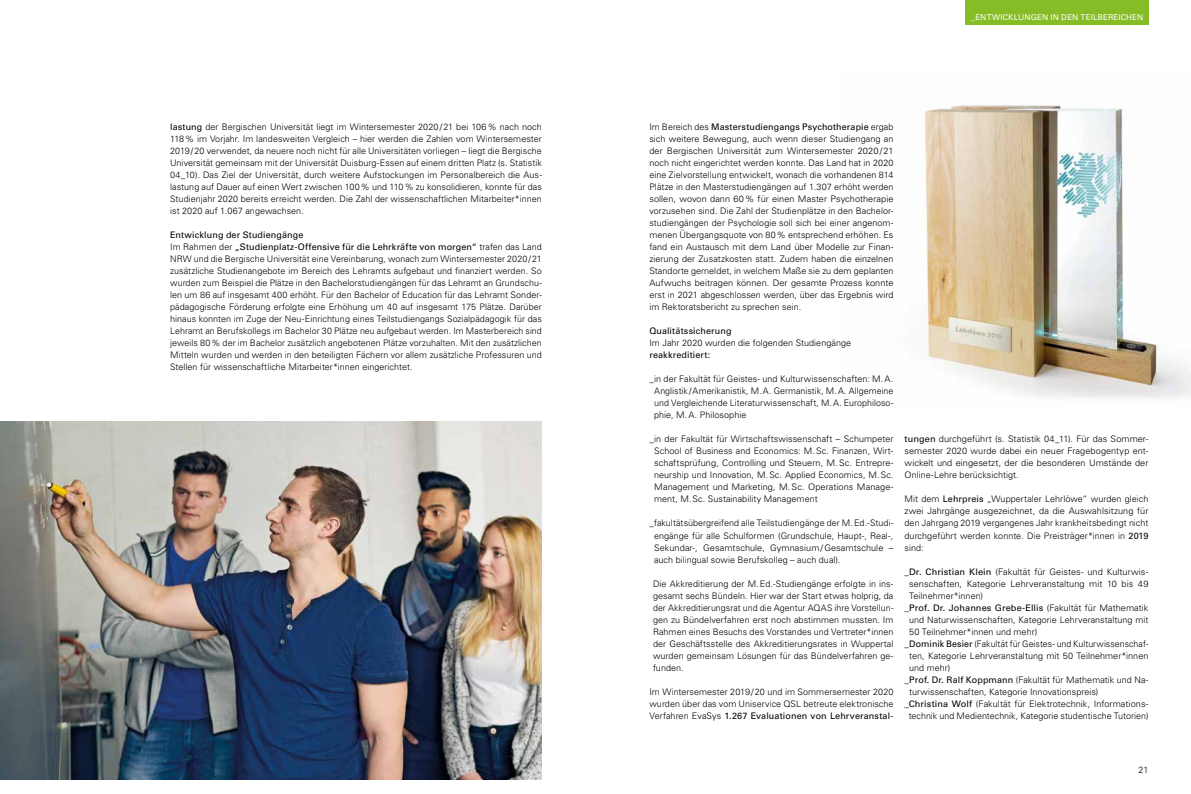
<style>
.page{position:relative;width:1191px;height:794px;background:#fff}
.page>*{position:absolute;margin:0;border:0;box-sizing:border-box;transform-origin:0 0}
.t1{font:300 9px/12px "Univers LT Pro 45";letter-spacing:.005em;color:#000;text-align:justify}
.t2{font:9px/12px "Univers LT Pro 55 Roman";letter-spacing:.015em;color:#000}
.t3{font:8px "Univers LT Pro 55 Roman";letter-spacing:.02em;color:#fff}
.s1{font-family:"Univers LT Pro 55 Roman";font-weight:400}
.s2{font-family:"Univers LT Pro 45";font-weight:300}
</style>
<div class="page">
<img style="left:921px;top:105px;width:270px;height:293px">
<div style="left:964px;top:0;width:184px;height:25px;background:#86bc25"></div>
<img style="left:0;top:421px;width:541px;height:359px">
<p class="t1" style="left:170px;top:121px;width:373px"><span class="s1">lastung</span> der Bergischen Universität liegt im Wintersemester 2020/21 bei 106% nach noch 118% im Vorjahr. Im landesweiten Vergleich – hier werden die Zahlen vom Wintersemester 2019/20 verwendet, da neuere noch nicht für alle Universitäten vorliegen – liegt die Bergische Universität gemeinsam mit der Universität Duisburg-Essen auf einem dritten Platz (s. Statistik 04_10). Das Ziel der Universität, durch weitere Aufstockungen im Personalbereich die Aus&shy;lastung auf Dauer auf einen Wert zwischen 100% und 110% zu konsolidieren, konnte für das Studienjahr 2020 bereits erreicht werden. Die Zahl der wissenschaftlichen Mitarbeiter*innen ist 2020 auf 1.067 angewachsen.</p>
<p class="t2" style="left:170px;top:229px;width:373px">Entwicklung der Studiengänge<br><span class="s2">Im Rahmen der</span> „Studienplatz-Offensive für die Lehrkräfte von morgen“ <span class="s2">trafen das Land</span></p>
<p class="t1" style="left:170px;top:253px;width:373px">NRW und die Bergische Universität eine Vereinbarung, wonach zum Wintersemester 2020/21 zusätzliche Studienangebote im Bereich des Lehramts aufgebaut und finanziert werden. So wurden zum Beispiel die Plätze in den Bachelorstudiengängen für das Lehramt an Grundschu&shy;len um 86 auf insgesamt 400 erhöht. Für den Bachelor of Education für das Lehramt Sonder&shy;pädagogische Förderung erfolgte eine Erhöhung um 40 auf insgesamt 175 Plätze. Darüber hinaus konnten im Zuge der Neu-Einrichtung eines Teilstudiengangs Sozialpädagogik für das Lehramt an Berufskollegs im Bachelor 30 Plätze neu aufgebaut werden. Im Masterbereich sind jeweils 80% der im Bachelor zusätzlich angebotenen Plätze vorzuhalten. Mit den zusätzlichen Mitteln wurden und werden in den beteiligten Fächern vor allem zusätzliche Professuren und Stellen für wissenschaftliche Mitarbeiter*innen eingerichtet.</p>
<p class="t3" style="left:971px;top:12px;width:174px">_ENTWICKLUNGEN IN DEN TEILBEREICHEN</p>
<p class="t2" style="left:649px;top:121px;width:246px"><span class="s2">Im Bereich des</span> Masterstudiengangs Psychotherapie <span class="s2">ergab</span></p>
<p class="t1" style="left:649px;top:133px;width:246px">sich weitere Bewegung, auch wenn dieser Studiengang an der Bergischen Universität zum Wintersemester 2020/21 noch nicht eingerichtet werden konnte. Das Land hat in 2020 eine Zielvorstellung entwickelt, wonach die vorhandenen 814<br>Plätze in den Masterstudiengängen auf 1.307 erhöht werden sollen, wovon dann 60% für einen Master Psychotherapie vorzusehen sind. Die Zahl der Studienplätze in den Bachelor&shy;studiengängen der Psychologie soll sich bei einer angenom&shy;menen Übergangsquote von 80% entsprechend erhöhen. Es fand ein Austausch mit dem Land über Modelle zur Finan&shy;zierung der Zusatzkosten statt. Zudem haben die einzelnen Standorte gemeldet, in welchem Maße sie zu dem geplanten Aufwuchs beitragen können. Der gesamte Prozess konnte erst in 2021 abgeschlossen werden, über das Ergebnis wird im Rektoratsbericht zu sprechen sein.</p>
<p class="t2" style="left:649px;top:325px;width:84px">Qualitätssicherung</p>
<p class="t1" style="left:649px;top:337px;width:203px">Im Jahr 2020 wurden die folgenden Studiengänge</p>
<p class="t2" style="left:649px;top:349px;width:62px">reakkreditiert:</p>
<p class="t1" style="left:654px;top:373px;width:241px;text-indent:-5px">_in der Fakultät für Geistes- und Kulturwissenschaften: M.A.<br>Anglistik/Amerikanistik, M.A. Germanistik, M.A. Allgemeine und Vergleichende Literaturwissenschaft, M.A. Europhiloso&shy;phie, M.A. Philosophie</p>
<p class="t1" style="left:654px;top:433px;width:241px;text-indent:-5px">_in der Fakultät für Wirtschaftswissenschaft – Schumpeter School of Business and Economics: M.Sc. Finanzen, Wirt&shy;schaftsprüfung, Controlling und Steuern, M.Sc. Entrepre&shy;neurship und Innovation, M.Sc. Applied Economics, M.Sc.<br>Management und Marketing, M.Sc. Operations Manage&shy;ment, M.Sc. Sustainability Management</p>
<p class="t1" style="left:654px;top:517px;width:241px;text-indent:-5px">_fakultätsübergreifend alle Teilstudiengänge der M.Ed.-Studi&shy;engänge für alle Schulformen (Grundschule, Haupt-, Real-, Sekundar-, Gesamtschule, Gymnasium/Gesamtschule – auch bilingual sowie Berufskolleg – auch dual).</p>
<p class="t1" style="left:653px;top:577px;width:242px">Die Akkreditierung der M.Ed.-Studiengänge erfolgte in ins&shy;gesamt sechs Bündeln. Hier war der Start etwas holprig, da der Akkreditierungsrat und die Agentur AQAS ihre Vorstellun&shy;gen zu Bündelverfahren erst noch abstimmen mussten. Im Rahmen eines Besuchs des Vorstandes und Vertreter*innen der Geschäftsstelle des Akkreditierungsrates in Wuppertal wurden gemeinsam Lösungen für das Bündelverfahren ge&shy;funden.</p>
<p class="t1" style="left:649px;top:685px;width:246px">Im Wintersemester 2019/20 und im Sommersemester 2020 wurden über das vom Uniservice QSL betreute elektronische</p>
<p class="t2" style="left:649px;top:709px;width:246px"><span class="s2">Verfahren EvaSys</span> 1.267 Evaluationen von Lehrveranstal-</p>
<p class="t1" style="left:904px;top:433px;width:245px"><span class="s1">tungen</span> durchgeführt (s. Statistik 04_11). Für das Sommer&shy;semester 2020 wurde dabei ein neuer Fragebogentyp ent&shy;wickelt und eingesetzt, der die besonderen Umstände der Online-Lehre berücksichtigt.</p>
<p class="t1" style="left:904px;top:493px;width:245px">Mit dem <span class="s1">Lehrpreis</span> „Wuppertaler Lehrlöwe“ wurden gleich zwei Jahrgänge ausgezeichnet, da die Auswahlsitzung für den Jahrgang 2019 vergangenes Jahr krankheitsbedingt nicht durchgeführt werden konnte. Die Preisträger*innen in <span class="s1">2019 </span>sind:</p>
<p class="t1" style="left:909px;top:565px;width:241px;text-indent:-5px">_<span class="s1">Dr. Christian Klein</span> (Fakultät für Geistes- und Kulturwis&shy;senschaften, Kategorie Lehrveranstaltung mit 10 bis 49<br>Teilnehmer*innen)</p>
<p class="t2" style="left:904px;top:601px;width:245px"><span class="s2">_</span>Prof. Dr. Johannes Grebe-Ellis <span class="s2">(Fakultät für Mathematik</span></p>
<p class="t1" style="left:909px;top:613px;width:241px">und Naturwissenschaften, Kategorie Lehrveranstaltung mit</p>
<p class="t1" style="left:909px;top:625px;width:130px">50 Teilnehmer*innen und mehr)</p>
<p class="t1" style="left:904px;top:637px;width:245px">_<span class="s1">Dominik Besier</span> (Fakultät für Geistes- und Kulturwissenschaf-</p>
<p class="t1" style="left:909px;top:649px;width:241px">ten, Kategorie Lehrveranstaltung mit 50 Teilnehmer*innen</p>
<p class="t1" style="left:909px;top:661px;width:43px">und mehr)</p>
<p class="t1" style="left:904px;top:673px;width:245px">_<span class="s1">Prof. Dr. Ralf Koppmann</span> (Fakultät für Mathematik und Na-</p>
<p class="t1" style="left:909px;top:685px;width:191px">turwissenschaften, Kategorie Innovationspreis)</p>
<p class="t1" style="left:904px;top:697px;width:245px">_<span class="s1">Christina Wolf</span> (Fakultät für Elektrotechnik, Informations-</p>
<p class="t1" style="left:908px;top:709px;width:241px">technik und Medientechnik, Kategorie studentische Tutorien)</p>
<p class="t1" style="left:1138px;top:763px;width:12px">21</p>
</div>
